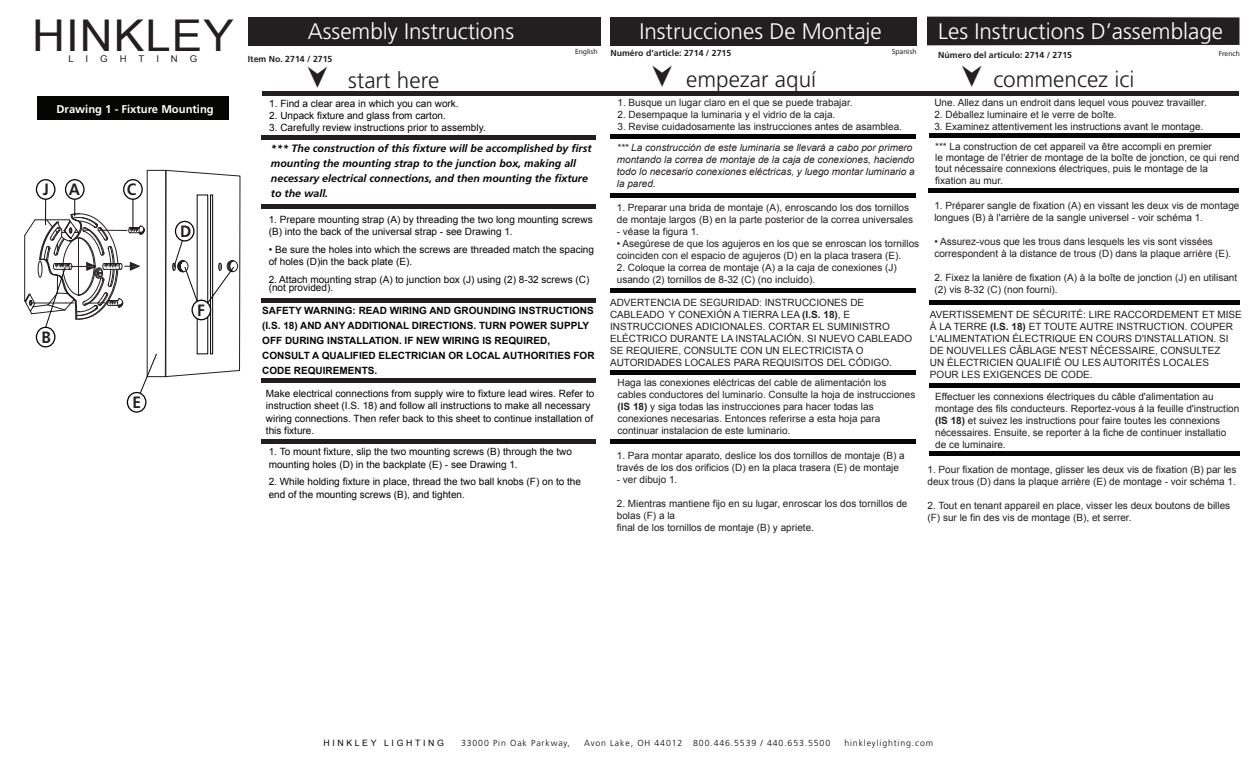
<style>
.page{position:relative;width:1260px;height:765px;background:#fff}
.page>*{position:absolute;margin:0;border:0;box-sizing:border-box;transform-origin:0 0}
.t1{font:43.88px "Arial";letter-spacing:.025em;color:#231f20;scale:1.04 1}
.t2{font:300 22.5px "Frutiger LT Std";color:#fff}
.t3{font:300 22.5px "Frutiger LT Std";color:#231f20}
.t4{font:700 16.38px "Frutiger LT Std";color:#231f20;scale:.94 1}
.t5{font:700 11.25px "Frutiger LT Std";color:#fff}
.t6{font:italic 700 10.62px/15px "Frutiger LT Std";color:#050504}
.t7{font:10px/12px "Arial";color:#231f20}
.t8{font:10px/12.5px "Arial";color:#050504}
.t9{font:700 10px/15px "Arial";color:#050504}
.t10{font:italic 10px/12px "Arial";color:#231f20}
.t11{font:9.25px "Arial";color:#231f20;scale:1.04 1}
.t12{font:300 8.75px "Frutiger LT Std";letter-spacing:.1em;color:#080807}
.t13{font:700 8.75px "Frutiger LT Std";color:#231f20}
.t14{font:8.75px "Arial";letter-spacing:.3em;color:#080807}
.t15{font:7.5px "Myriad Pro";color:#231f20}
.s1{font-weight:700}
</style>
<div class="page">
<div style="left:927px;top:17px;width:312px;height:28px;background:#231f20"></div>
<hr style="left:611px;top:134px;width:305px;height:4px;background:#050504">
<div style="left:929px;top:133px;width:310px;height:5px;background:#050504"></div>
<hr style="left:262px;top:135px;width:334px;height:4px;background:#221e20">
<div style="left:248px;top:17px;width:352px;height:29px;background:#231f20"></div>
<div style="left:611px;top:17px;width:306px;height:29px;background:#231f20"></div>
<div style="left:262px;top:91px;width:977px;height:5px;background:#231f20"></div>
<div style="left:37px;top:96px;width:192px;height:24px;background:#050504"></div>
<div style="left:127px;top:392px;width:19px;height:21px;border:1px solid #050504;border-radius:50%"></div>
<svg style="left:24px;top:170px;width:216px;height:224px"></svg>
<div style="left:262px;top:204px;width:334px;height:5px;background:#221e20"></div>
<hr style="left:262px;top:298px;width:334px;height:4px;background:#221e20">
<hr style="left:262px;top:378px;width:334px;height:4px;background:#221e20">
<hr style="left:262px;top:439px;width:334px;height:4px;background:#221e20">
<hr style="left:611px;top:193px;width:305px;height:4px;background:#050504">
<hr style="left:611px;top:289px;width:305px;height:4px;background:#050504">
<hr style="left:611px;top:370px;width:305px;height:4px;background:#050504">
<hr style="left:611px;top:439px;width:305px;height:4px;background:#050504">
<hr style="left:928px;top:189px;width:311px;height:4px;background:#050504">
<div style="left:929px;top:300px;width:310px;height:5px;background:#050504"></div>
<hr style="left:929px;top:384px;width:310px;height:4px;background:#050504">
<div style="left:929px;top:451px;width:310px;height:5px;background:#050504"></div>
<h1 class="t1" style="left:32px;top:7px;width:195px">HINKLEY</h1>
<p class="t11" style="left:68px;top:53px;width:7px">L</p>
<p class="t11" style="left:86px;top:53px;width:4px">I</p>
<p class="t11" style="left:100px;top:53px;width:9px">G</p>
<p class="t11" style="left:120px;top:53px;width:8px">H</p>
<p class="t11" style="left:139px;top:53px;width:7px">T</p>
<p class="t11" style="left:156px;top:53px;width:4px">I</p>
<p class="t11" style="left:171px;top:53px;width:8px">N</p>
<p class="t11" style="left:190px;top:53px;width:9px">G</p>
<p class="t5" style="left:57px;top:102px;width:159px">Drawing 1 - Fixture Mounting</p>
<h3 class="t4" style="left:43px;top:180px;width:41px">J A</h3>
<h3 class="t4" style="left:127px;top:180px;width:12px">C</h3>
<h3 class="t4" style="left:41px;top:328px;width:12px">B</h3>
<h3 class="t4" style="left:132px;top:393px;width:11px">E</h3>
<h3 class="t4" style="left:180px;top:221px;width:13px">D</h3>
<h3 class="t4" style="left:197px;top:301px;width:10px">F</h3>
<h2 class="t2" style="left:308px;top:18px;width:208px">Assembly Instructions</h2>
<p class="t13" style="left:248px;top:53px;width:86px">Item No. 2714 / 2715</p>
<h2 class="t2" style="left:639px;top:18px;width:244px">Instrucciones De Montaje</h2>
<h2 class="t2" style="left:938px;top:18px;width:286px">Les Instructions D’assemblage</h2>
<p class="t15" style="left:575px;top:47px;width:24px">English</p>
<p class="t15" style="left:892px;top:47px;width:26px">Spanish</p>
<p class="t15" style="left:1219px;top:49px;width:23px">French</p>
<p class="t13" style="left:611px;top:48px;width:122px">Numéro d’article: 2714 / 2715</p>
<p class="t13" style="left:938px;top:50px;width:135px">Número del artículo: 2714 / 2715</p>
<h2 class="t3" style="left:348px;top:68px;width:93px">start here</h2>
<h2 class="t3" style="left:686px;top:66px;width:132px">empezar aquí</h2>
<h2 class="t3" style="left:993px;top:66px;width:143px">commencez ici</h2>
<p class="t8" style="left:269px;top:97px;width:191px">1. Find a clear area in which you can work.</p>
<p class="t8" style="left:269px;top:109px;width:178px">2. Unpack fixture and glass from carton.</p>
<p class="t8" style="left:269px;top:121px;width:218px">3. Carefully review instructions prior to assembly.</p>
<p class="t6" style="left:271px;top:141px;width:322px">*** The construction of this fixture will be accomplished by first mounting the mounting strap to the junction box, making all necessary electrical connections, and then mounting the fixture to the wall.</p>
<p class="t8" style="left:269px;top:213px;width:326px">1. Prepare mounting strap (A) by threading the two long mounting screws (B) into the back of the universal strap - see Drawing 1.</p>
<p class="t8" style="left:269px;top:243px;width:327px">• Be sure the holes into which the screws are threaded match the spacing of holes (D)in the back plate (E).</p>
<p class="t8" style="left:269px;top:275px;width:322px;line-height:8.8px">2. Attach mounting strap (A) to junction box (J) using (2) 8-32 screws (C) (not provided).</p>
<p class="t9" style="left:262px;top:304px;width:334px">SAFETY WARNING: READ WIRING AND GROUNDING INSTRUCTIONS (I.S. 18) AND ANY ADDITIONAL DIRECTIONS. TURN POWER SUPPLY OFF DURING INSTALLATION. IF NEW WIRING IS REQUIRED, CONSULT A QUALIFIED ELECTRICIAN OR LOCAL AUTHORITIES FOR CODE REQUIREMENTS.</p>
<p class="t8" style="left:266px;top:387px;width:330px">Make electrical connections from supply wire to fixture lead wires. Refer to instruction sheet (I.S. 18) and follow all instructions to make all necessary wiring connections. Then refer back to this sheet to continue installation of this fixture.</p>
<p class="t8" style="left:269px;top:446px;width:305px">1. To mount fixture, slip the two mounting screws (B) through the two mounting holes (D) in the backplate (E) - see Drawing 1.</p>
<p class="t8" style="left:269px;top:476px;width:314px">2. While holding fixture in place, thread the two ball knobs (F) on to the end of the mounting screws (B), and tighten.</p>
<p class="t7" style="left:618px;top:97px;width:237px">1. Busque un lugar claro en el que se puede trabajar.</p>
<p class="t7" style="left:618px;top:109px;width:219px">2. Desempaque la luminaria y el vidrio de la caja.</p>
<p class="t7" style="left:618px;top:121px;width:286px">3. Revise cuidadosamente las instrucciones antes de asamblea.</p>
<p class="t10" style="left:617px;top:142px;width:299px">*** La construcción de este luminaria se llevará a cabo por primero montando la correa de montaje de la caja de conexiones, haciendo todo lo necesario conexiones eléctricas, y luego montar luminario a la pared.</p>
<p class="t7" style="left:617px;top:202px;width:298px">1. Preparar una brida de montaje (A), enroscando los dos tornillos de montaje largos (B) en la parte posterior de la correa universales</p>
<p class="t7" style="left:617px;top:226px;width:84px">- véase la figura 1.</p>
<p class="t7" style="left:617px;top:238px;width:304px">• Asegúrese de que los agujeros en los que se enroscan los tornillos coinciden con el espacio de agujeros (D) en la placa trasera (E).</p>
<p class="t7" style="left:617px;top:262px;width:282px">2. Coloque la correa de montaje (A) a la caja de conexiones (J) usando (2) tornillos de 8-32 (C) (no incluido).</p>
<p class="t7" style="left:610px;top:296px;width:304px">ADVERTENCIA DE SEGURIDAD: INSTRUCCIONES DE CABLEADO Y CONEXIÓN A TIERRA LEA <span class="s1">(I.S. 18)</span>, E INSTRUCCIONES ADICIONALES. CORTAR EL SUMINISTRO ELÉCTRICO DURANTE LA INSTALACIÓN. SI NUEVO CABLEADO SE REQUIERE, CONSULTE CON UN ELECTRICISTA O AUTORIDADES LOCALES PARA REQUISITOS DEL CÓDIGO.</p>
<p class="t7" style="left:617px;top:377px;width:299px">Haga las conexiones eléctricas del cable de alimentación los cables conductores del luminario. Consulte la hoja de instrucciones <span class="s1">(IS 18)</span> y siga todas las instrucciones para hacer todas las conexiones necesarias. Entonces referirse a esta hoja para continuar instalacion de este luminario.</p>
<p class="t7" style="left:617px;top:449px;width:289px">1. Para montar aparato, deslice los dos tornillos de montaje (B) a través de los dos orificios (D) en la placa trasera (E) de montaje</p>
<p class="t7" style="left:617px;top:473px;width:62px">- ver dibujo 1.</p>
<p class="t7" style="left:617px;top:497px;width:292px">2. Mientras mantiene fijo en su lugar, enroscar los dos tornillos de bolas (F) a la<br>final de los tornillos de montaje (B) y apriete.</p>
<p class="t7" style="left:934px;top:97px;width:274px">Une. Allez dans un endroit dans lequel vous pouvez travailler.</p>
<p class="t7" style="left:934px;top:109px;width:184px">2. Déballez luminaire et le verre de boîte.</p>
<p class="t7" style="left:934px;top:117px;width:279px;line-height:19.6px">3. Examinez attentivement les instructions avant le montage. *** La construction de cet appareil va être accompli en premier</p>
<p class="t7" style="left:935px;top:152px;width:306px;line-height:11.2px">le montage de l'étrier de montage de la boîte de jonction, ce qui rend tout nécessaire connexions électriques, puis le montage de la fixation au mur.</p>
<p class="t7" style="left:934px;top:199px;width:307px">1. Préparer sangle de fixation (A) en vissant les deux vis de montage longues (B) à l'arrière de la sangle universel - voir schéma 1.</p>
<p class="t7" style="left:934px;top:235px;width:298px">• Assurez-vous que les trous dans lesquels les vis sont vissées correspondent à la distance de trous (D) dans la plaque arrière (E).</p>
<p class="t7" style="left:934px;top:271px;width:304px">2. Fixez la lanière de fixation (A) à la boîte de jonction (J) en utilisant (2) vis 8-32 (C) (non fourni).</p>
<p class="t7" style="left:930px;top:308px;width:313px">AVERTISSEMENT DE SÉCURITÉ: LIRE RACCORDEMENT ET MISE À LA TERRE <span class="s1">(I.S. 18)</span> ET TOUTE AUTRE INSTRUCTION. COUPER L'ALIMENTATION ÉLECTRIQUE EN COURS D'INSTALLATION. SI DE NOUVELLES CÂBLAGE N'EST NÉCESSAIRE, CONSULTEZ<br>UN ÉLECTRICIEN QUALIFIÉ OU LES AUTORITÉS LOCALES<br>POUR LES EXIGENCES DE CODE.</p>
<p class="t7" style="left:935px;top:391px;width:306px">Effectuer les connexions électriques du câble d'alimentation au montage des fils conducteurs. Reportez-vous à la feuille d'instruction <span class="s1">(IS 18)</span> et suivez les instructions pour faire toutes les connexions nécessaires. Ensuite, se reporter à la fiche de continuer installatio de ce luminaire.</p>
<p class="t7" style="left:928px;top:463px;width:311px">1. Pour fixation de montage, glisser les deux vis de fixation (B) par les deux trous (D) dans la plaque arrière (E) de montage - voir schéma 1.</p>
<p class="t7" style="left:928px;top:499px;width:304px">2. Tout en tenant appareil en place, visser les deux boutons de billes (F) sur le fin des vis de montage (B), et serrer.</p>
<p class="t14" style="left:323px;top:737px;width:122px">HINKLEY LIGHTING</p>
<p class="t12" style="left:461px;top:738px;width:110px">33000 Pin Oak Parkway,</p>
<p class="t12" style="left:584px;top:738px;width:248px">Avon Lake, OH 44012 800.446.5539 / 440.653.5500</p>
<p class="t12" style="left:844px;top:738px;width:90px">hinkleylighting.com</p>
</div>
